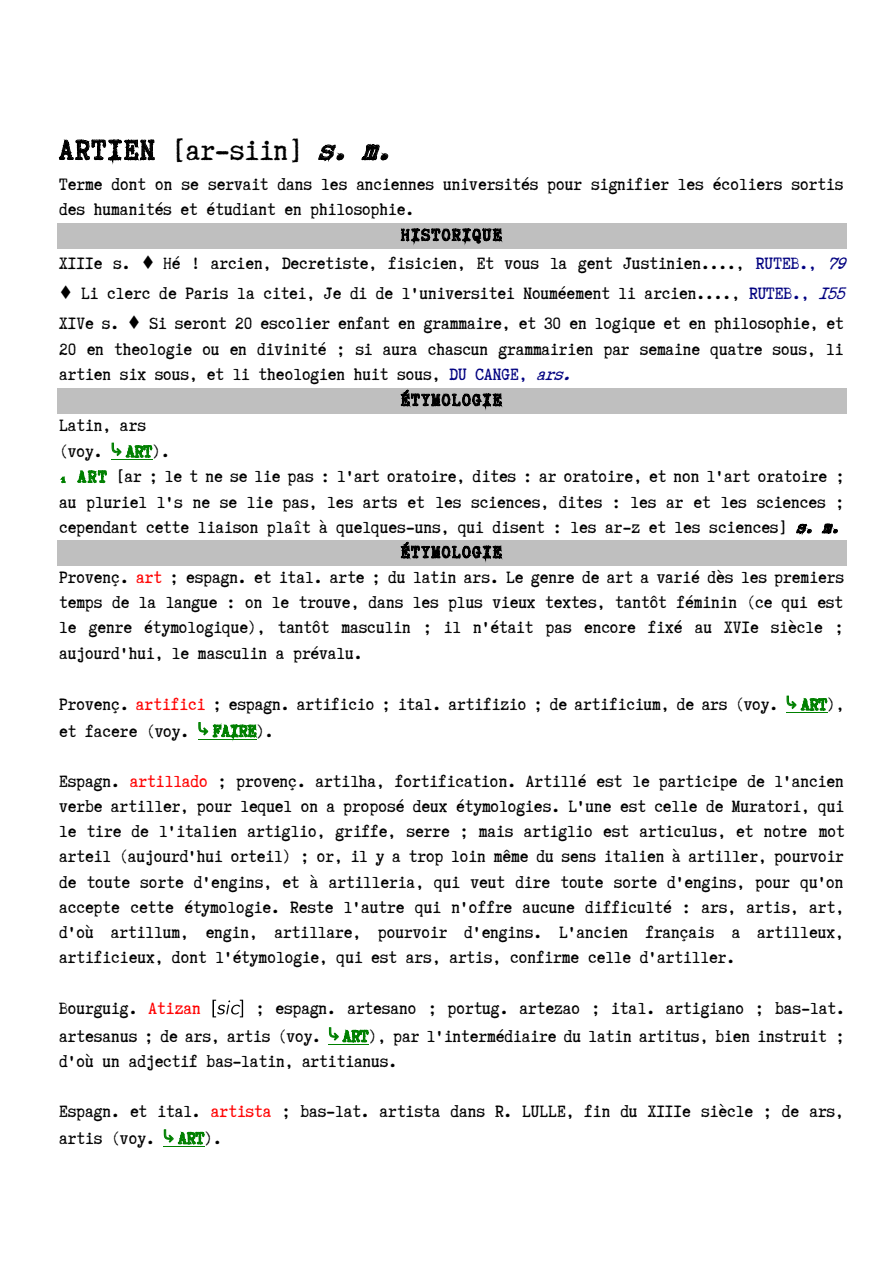
<style>
.page{position:relative;width:893px;height:1263px;background:#fff}
.page>*{position:absolute;margin:0;border:0;box-sizing:border-box;transform-origin:0 0}
.t1{font:33px "Truetypewriter Polygl OTT";letter-spacing:.045em;color:#000}
.t2{font:19.5px/25.2px "Truetypewriter Polygl OTT";color:#000;text-align:justify}
.t3{font:19.5px "Truetypewriter Polygl OTT";letter-spacing:.08em;color:#000}
.s1{font-style:italic}
.s2{color:#000080}
.s3{font-style:italic;color:#000080}
.s4{font-family:"Cambria Math";color:#008000}
.s5{color:#008000}
.s6{color:#f00}
</style>
<div class="page">
<svg style="left:58px;top:139px;width:97px;height:26px"></svg>
<svg style="left:318px;top:144px;width:27px;height:18px"></svg>
<svg style="left:361px;top:143px;width:28px;height:18px"></svg>
<div style="left:57px;top:223px;width:790px;height:26px;background:#bfbfbf"></div>
<svg style="left:400px;top:228px;width:103px;height:17px"></svg>
<div style="left:57px;top:388px;width:790px;height:26px;background:#bfbfbf"></div>
<svg style="left:400px;top:389px;width:103px;height:21px"></svg>
<svg style="left:112px;top:443px;width:41px;height:15px"></svg>
<hr style="left:111px;top:459px;width:41px;height:1px;background:#008000">
<svg style="left:60px;top:476px;width:6px;height:7px"></svg>
<svg style="left:77px;top:470px;width:30px;height:14px"></svg>
<svg style="left:796px;top:523px;width:16px;height:12px"></svg>
<svg style="left:822px;top:523px;width:16px;height:11px"></svg>
<div style="left:57px;top:541px;width:790px;height:25px;background:#bfbfbf"></div>
<svg style="left:400px;top:541px;width:103px;height:21px"></svg>
<svg style="left:786px;top:695px;width:41px;height:16px"></svg>
<hr style="left:786px;top:712px;width:41px;height:1px;background:#008000">
<svg style="left:198px;top:722px;width:60px;height:19px"></svg>
<hr style="left:198px;top:739px;width:59px;height:1px;background:#008000">
<img style="left:212px;top:999px;width:5px;height:19px">
<img style="left:217px;top:1000px;width:22px;height:15px">
<img style="left:239px;top:999px;width:5px;height:19px">
<svg style="left:329px;top:1027px;width:40px;height:16px"></svg>
<hr style="left:328px;top:1044px;width:41px;height:1px;background:#008000">
<svg style="left:164px;top:1129px;width:41px;height:16px"></svg>
<hr style="left:163px;top:1146px;width:41px;height:1px;background:#008000">
<p class="t1" style="left:59px;top:129px;width:346px">ARTIEN [ar-siin] <span class="s1">s.m.</span></p>
<p class="t2" style="left:59px;top:171px;width:786px">Terme dont on se servait dans les anciennes universités pour signifier les écoliers sortis</p>
<p class="t2" style="left:59px;top:196px;width:357px">des humanités et étudiant en philosophie.</p>
<p class="t3" style="left:401px;top:222px;width:102px">HISTORIQUE</p>
<p class="t2" style="left:59px;top:248px;width:795px;line-height:29.8px">XIIIe s. ♦ Hé ! arcien, Decretiste, fisicien, Et vous la gent Justinien...., <span class="s2">RUTEB.,</span> <span class="s3">79 </span>♦ Li clerc de Paris la citei, Je di de l'universitei Nouméement li arcien...., <span class="s2">RUTEB.,</span> <span class="s3">155<br></span>XIVe s. ♦ Si seront 20 escolier enfant en grammaire, et 30 en logique et en philosophie, et</p>
<p class="t2" style="left:59px;top:336px;width:786px">20 en theologie ou en divinité ; si aura chascun grammairien par semaine quatre sous, li</p>
<p class="t2" style="left:59px;top:361px;width:521px">artien six sous, et li theologien huit sous, <span class="s2">DU CANGE,</span> <span class="s3">ars.</span></p>
<p class="t3" style="left:401px;top:387px;width:102px">ÉTYMOLOGIE</p>
<p class="t2" style="left:59px;top:411px;width:88px">Latin, ars</p>
<p class="t2" style="left:59px;top:438px;width:112px">(voy. <span class="s4">⤷</span> <span class="s5">ART</span>).</p>
<p class="t2" style="left:59px;top:463px;width:787px"><span class="s5">₁ ART</span> [ar ; le t ne se lie pas : l'art oratoire, dites : ar oratoire, et non l'art oratoire ;</p>
<p class="t2" style="left:59px;top:488px;width:787px">au pluriel l's ne se lie pas, les arts et les sciences, dites : les ar et les sciences ;</p>
<p class="t2" style="left:59px;top:513px;width:789px">cependant cette liaison plaît à quelques-uns, qui disent : les ar-z et les sciences] <span class="s1">s.m.</span></p>
<p class="t3" style="left:401px;top:539px;width:102px">ÉTYMOLOGIE</p>
<p class="t2" style="left:59px;top:563px;width:786px">Provenç. <span class="s6">art</span> ; espagn. et ital. arte ; du latin ars. Le genre de art a varié dès les premiers</p>
<p class="t2" style="left:59px;top:589px;width:786px">temps de la langue : on le trouve, dans les plus vieux textes, tantôt féminin (ce qui est</p>
<p class="t2" style="left:59px;top:614px;width:786px">le genre étymologique), tantôt masculin ; il n'était pas encore fixé au XVIe siècle ;</p>
<p class="t2" style="left:59px;top:639px;width:305px">aujourd'hui, le masculin a prévalu.</p>
<p class="t2" style="left:59px;top:690px;width:787px;line-height:26.4px">Provenç. <span class="s6">artifici</span> ; espagn. artificio ; ital. artifizio ; de artificium, de ars (voy. <span class="s4">⤷</span> <span class="s5">ART</span>), et facere (voy. <span class="s4">⤷</span> <span class="s5">FAIRE</span>).</p>
<p class="t2" style="left:59px;top:767px;width:787px">Espagn. <span class="s6">artillado</span> ; provenç. artilha, fortification. Artillé est le participe de l'ancien verbe artiller, pour lequel on a proposé deux étymologies. L'une est celle de Muratori, qui le tire de l'italien artiglio, griffe, serre ; mais artiglio est articulus, et notre mot arteil (aujourd'hui orteil) ; or, il y a trop loin même du sens italien à artiller, pourvoir de toute sorte d'engins, et à artilleria, qui veut dire toute sorte d'engins, pour qu'on accepte cette étymologie. Reste l'autre qui n'offre aucune difficulté : ars, artis, art, d'où artillum, engin, artillare, pourvoir d'engins. L'ancien français a artilleux, artificieux, dont l'étymologie, qui est ars, artis, confirme celle d'artiller.</p>
<p class="t2" style="left:59px;top:995px;width:143px">Bourguig. <span class="s6">Atizan</span></p>
<p class="t2" style="left:59px;top:993px;width:787px;line-height:27.6px;text-align:right">; espagn. artesano ; portug. artezao ; ital. artigiano ; bas-lat.<br>artesanus ; de ars, artis (voy. <span class="s4">⤷</span> <span class="s5">ART</span>), par l'intermédiaire du latin artitus, bien instruit ;</p>
<p class="t2" style="left:59px;top:1047px;width:340px">d'où un adjectif bas-latin, artitianus.</p>
<p class="t2" style="left:59px;top:1097px;width:786px;line-height:26.4px">Espagn. et ital. <span class="s6">artista</span> ; bas-lat. artista dans R. LULLE, fin du XIIIe siècle ; de ars, artis (voy. <span class="s4">⤷</span> <span class="s5">ART</span>).</p>
</div>
